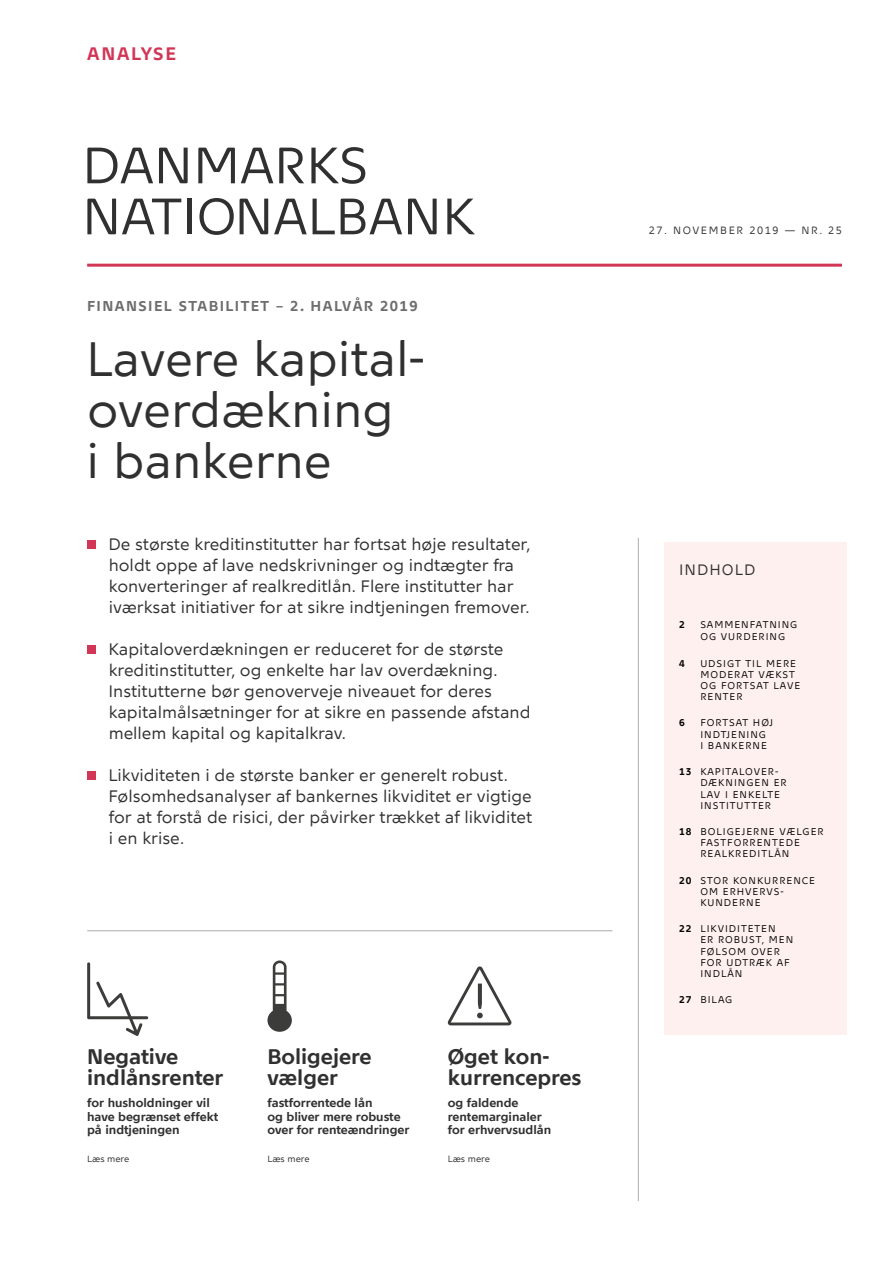
<style>
.page{position:relative;width:893px;height:1263px;background:#fff}
.page>*{position:absolute;margin:0;border:0;box-sizing:border-box;transform-origin:0 0}
.t1{font:51px/51px "Nationalbank";color:#303030}
.H1_overskrift_32_34{font:48px/51px "Nationalbank";color:#303030}
.Ikontekst_14{font:700 21px/21px "Nationalbank";color:#303030}
.t2{font:700 18px "Nationalbank";letter-spacing:.1em;color:#d23656}
.Bullets_forside{font:16.5px/21px "Nationalbank";color:#303030}
.Boks_VERSAL_10_pkt{font:15px "Nationalbank";letter-spacing:.07em;color:#303030}
.t3{font:700 14.25px "Nationalbank";letter-spacing:.1em;color:#6d6d6d}
.Ikontekst_8_9{font:700 12px/13.5px "Nationalbank";color:#303030}
.t4{font:10.5px "Nationalbank";letter-spacing:.15em;color:#303030}
.Boks_indhold_brød_7{font:9.75px/11.2px "Nationalbank";letter-spacing:.1em;color:#000}
.Boks_indhold_brød_7-2{font:700 9.75px "Nationalbank";color:#000}
.Ikontekst__læs_mere{font:9px "Nationalbank";color:#303030}
.s1{font-weight:700}
</style>
<div class="page">
<hr style="left:87px;top:264px;width:755px;height:3px;background:#d23656">
<svg style="left:87px;top:962px;width:61px;height:74px"></svg>
<svg style="left:267px;top:960px;width:25px;height:72px"></svg>
<svg style="left:448px;top:966px;width:64px;height:59px"></svg>
<hr style="left:638px;top:538px;width:1px;height:663px;background:#acacac">
<hr style="left:87px;top:930px;width:525px;height:1px;background:#acacac">
<div style="left:664px;top:542px;width:183px;height:492px;background:#fef0ee"></div>
<div style="left:87px;top:541px;width:9px;height:8px;background:#d23656"></div>
<div style="left:87px;top:646px;width:9px;height:8px;background:#d23656"></div>
<div style="left:87px;top:772px;width:9px;height:8px;background:#d23656"></div>
<p class="t2" style="left:87px;top:43px;width:91px">ANALYSE</p>
<h1 class="t1" style="left:82px;top:139px;width:394px">DANMARKS<br>NATIONALBANK</h1>
<p class="t3" style="left:87px;top:297px;width:332px">FINANSIEL STABILITET – 2. HALVÅR 2019</p>
<p class="H1_overskrift_32_34" style="left:86px;top:333px;width:340px">Lavere kapital&shy;overdækning<br>i bankerne</p>
<p class="Bullets_forside" style="left:108px;top:534px;width:424px">De største kreditinstitutter har fortsat høje resultater, holdt oppe af lave nedskrivninger og indtægter fra konverteringer af realkreditlån. Flere institutter har iværksat initiativer for at sikre indtjeningen fremover.</p>
<p class="Bullets_forside" style="left:108px;top:639px;width:424px">Kapitaloverdækningen er reduceret for de største kreditinstitutter, og enkelte har lav overdækning.<br>Institutterne bør genoverveje niveauet for deres kapitalmålsætninger for at sikre en passende afstand mellem kapital og kapitalkrav.</p>
<p class="Bullets_forside" style="left:108px;top:765px;width:425px">Likviditeten i de største banker er generelt robust.<br>Følsomhedsanalyser af bankernes likviditet er vigtige for at forstå de risici, der påvirker trækket af likviditet i en krise.</p>
<p class="Ikontekst_14" style="left:87px;top:1046px;width:138px">Negative indlånsrenter</p>
<p class="Ikontekst_8_9" style="left:87px;top:1096px;width:132px">for husholdninger vil have begrænset effekt på indtjeningen</p>
<p class="Ikontekst__læs_mere" style="left:87px;top:1153px;width:44px">Læs mere</p>
<p class="Ikontekst_14" style="left:267px;top:1046px;width:106px">Boligejere vælger</p>
<p class="Ikontekst_8_9" style="left:267px;top:1096px;width:143px">fastforrentede lån<br>og bliver mere robuste over for renteændringer</p>
<p class="Ikontekst__læs_mere" style="left:267px;top:1153px;width:44px">Læs mere</p>
<p class="Ikontekst_14" style="left:448px;top:1046px;width:135px">Øget kon&shy;kurrencepres</p>
<p class="Ikontekst_8_9" style="left:448px;top:1096px;width:105px">og faldende rentemarginaler for erhvervsudlån</p>
<p class="Ikontekst__læs_mere" style="left:448px;top:1153px;width:44px">Læs mere</p>
<p class="t4" style="left:649px;top:224px;width:195px">27. NOVEMBER 2019 — NR. 25</p>
<p class="Boks_VERSAL_10_pkt" style="left:679px;top:560px;width:78px">INDHOLD</p>
<p class="Boks_indhold_brød_7-2" style="left:679px;top:619px;width:7px">2</p>
<p class="Boks_indhold_brød_7" style="left:700px;top:619px;width:99px;line-height:12px">SAMMENFATNING<br>OG VURDERING</p>
<p class="Boks_indhold_brød_7-2" style="left:679px;top:657px;width:7px">4</p>
<p class="Boks_indhold_brød_7" style="left:700px;top:657px;width:102px">UDSIGT TIL MERE<br>MODERAT VÆKST<br>OG FORTSAT LAVE<br>RENTER</p>
<p class="Boks_indhold_brød_7-2" style="left:679px;top:717px;width:7px">6</p>
<p class="Boks_indhold_brød_7" style="left:700px;top:717px;width:74px">FORTSAT HØJ<br>INDTJENING<br>I BANKERNE</p>
<p class="Boks_indhold_brød_7-2" style="left:679px;top:766px;width:14px">13</p>
<p class="Boks_indhold_brød_7" style="left:700px;top:766px;width:88px">KAPITALOVER-<br>DÆKNINGEN ER<br>LAV I ENKELTE<br>INSTITUTTER</p>
<p class="Boks_indhold_brød_7" style="left:700px;top:826px;width:125px;text-indent:-21px"><span class="s1">18</span> BOLIGEJERNE VÆLGER<br>FASTFORRENTEDE<br>REALKREDITLÅN</p>
<p class="Boks_indhold_brød_7" style="left:700px;top:874px;width:116px;text-indent:-21px"><span class="s1">20</span> STOR KONKURRENCE<br>OM ERHVERVS-<br>KUNDERNE</p>
<p class="Boks_indhold_brød_7" style="left:700px;top:923px;width:94px;text-indent:-21px"><span class="s1">22</span> LIKVIDITETEN<br>ER ROBUST, MEN<br>FØLSOM OVER<br>FOR UDTRÆK AF<br>INDLÅN</p>
<p class="Boks_indhold_brød_7-2" style="left:679px;top:994px;width:14px">27</p>
<p class="Boks_indhold_brød_7" style="left:700px;top:994px;width:34px">BILAG</p>
</div>
